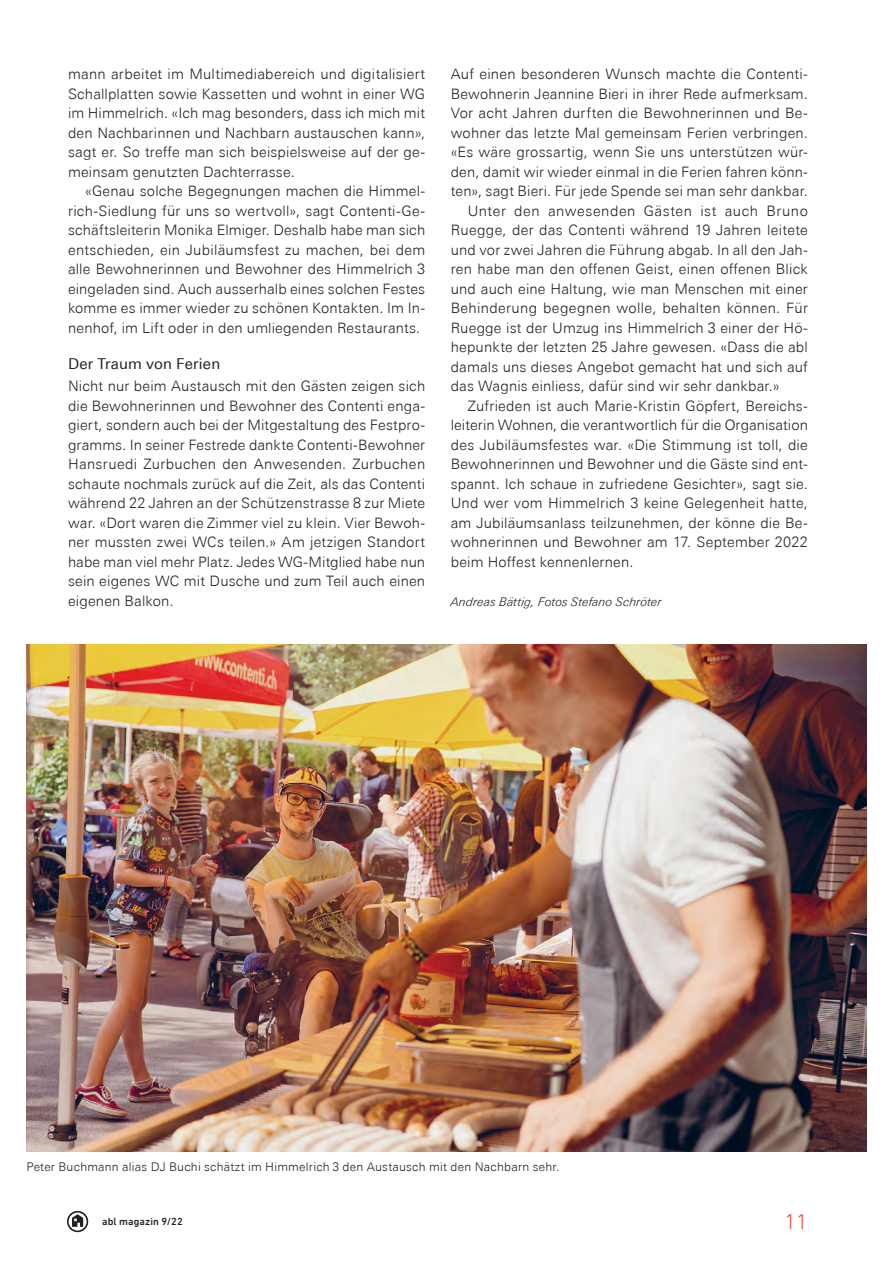
<style>
.page{position:relative;width:893px;height:1263px;background:#fff}
.page>*{position:absolute;margin:0;border:0;box-sizing:border-box;transform-origin:0 0}
.t1{font:300 21.9px "DIN Next LT Pro";color:#ef4b3d}
.t2{font:15px "Univers Next Pro";letter-spacing:.015em;color:#231f20}
.t3{font:300 14.4px/19.5px "Univers Next Pro";letter-spacing:.015em;color:#231f20;text-align:justify}
.t4{font:300 14.4px "Univers Next Pro";letter-spacing:.04em;color:#231f20}
.t5{font:300 12px "Univers Next Pro";letter-spacing:.02em;color:#231f20}
.t6{font:italic 300 12px "Univers Next Pro";letter-spacing:.015em;color:#231f20}
.t7{font:500 10.5px "DIN Next LT Pro";letter-spacing:.01em;color:#231f20}
</style>
<div class="page">
<img style="left:26px;top:645px;width:841px;height:507px">
<svg style="left:67px;top:1211px;width:21px;height:21px"></svg>
<p class="t3" style="left:68px;top:64px;width:359px">mann arbeitet im Multimediabereich und digitalisiert Schallplatten sowie Kassetten und wohnt in einer WG im Himmelrich. «Ich mag besonders, dass ich mich mit den Nachbarinnen und Nachbarn austauschen kann», sagt er. So treffe man sich beispielsweise auf der ge&shy;meinsam genutzten Dachterrasse.</p>
<p class="t3" style="left:68px;top:181px;width:359px;text-indent:17px">«Genau solche Begegnungen machen die Himmel&shy;rich-Siedlung für uns so wertvoll», sagt Contenti-Ge&shy;schäftsleiterin Monika Elmiger. Deshalb habe man sich entschieden, ein Jubiläumsfest zu machen, bei dem alle Bewohnerinnen und Bewohner des Himmelrich 3 eingeladen sind. Auch ausserhalb eines solchen Festes komme es immer wieder zu schönen Kontakten. Im In&shy;nenhof, im Lift oder in den umliegenden Restaurants.</p>
<p class="t2" style="left:68px;top:355px;width:154px">Der Traum von Ferien</p>
<p class="t3" style="left:68px;top:376px;width:359px">Nicht nur beim Austausch mit den Gästen zeigen sich die Bewohnerinnen und Bewohner des Contenti enga&shy;giert, sondern auch bei der Mitgestaltung des Festpro&shy;gramms. In seiner Festrede dankte Contenti-Bewohner Hansruedi Zurbuchen den Anwesenden. Zurbuchen schaute nochmals zurück auf die Zeit, als das Contenti während 22 Jahren an der Schützenstrasse 8 zur Miete war. «Dort waren die Zimmer viel zu klein. Vier Bewoh&shy;ner mussten zwei WCs teilen.» Am jetzigen Standort habe man viel mehr Platz. Jedes WG-Mitglied habe nun sein eigenes WC mit Dusche und zum Teil auch einen eigenen Balkon.</p>
<p class="t3" style="left:451px;top:64px;width:359px">Auf einen besonderen Wunsch machte die Contenti-</p>
<p class="t3" style="left:451px;top:84px;width:359px">Bewohnerin Jeannine Bieri in ihrer Rede aufmerksam.</p>
<p class="t3" style="left:451px;top:103px;width:359px">Vor acht Jahren durften die Bewohnerinnen und Be-</p>
<p class="t3" style="left:451px;top:123px;width:359px">wohner das letzte Mal gemeinsam Ferien verbringen.</p>
<p class="t3" style="left:451px;top:142px;width:359px">«Es wäre grossartig, wenn Sie uns unterstützen wür-</p>
<p class="t3" style="left:451px;top:162px;width:359px">den, damit wir wieder einmal in die Ferien fahren könn-</p>
<p class="t3" style="left:451px;top:181px;width:359px">ten», sagt Bieri. Für jede Spende sei man sehr dankbar.</p>
<p class="t4" style="left:468px;top:202px;width:342px">Unter den anwesenden Gästen ist auch Bruno</p>
<p class="t3" style="left:451px;top:220px;width:359px">Ruegge, der das Contenti während 19 Jahren leitete</p>
<p class="t3" style="left:451px;top:240px;width:359px">und vor zwei Jahren die Führung abgab. In all den Jah-</p>
<p class="t3" style="left:451px;top:259px;width:359px">ren habe man den offenen Geist, einen offenen Blick</p>
<p class="t3" style="left:451px;top:279px;width:359px">und auch eine Haltung, wie man Menschen mit einer</p>
<p class="t3" style="left:451px;top:298px;width:359px">Behinderung begegnen wolle, behalten können. Für</p>
<p class="t3" style="left:451px;top:318px;width:359px">Ruegge ist der Umzug ins Himmelrich 3 einer der Hö-</p>
<p class="t3" style="left:451px;top:337px;width:359px">hepunkte der letzten 25 Jahre gewesen. «Dass die abl</p>
<p class="t3" style="left:451px;top:357px;width:359px">damals uns dieses Angebot gemacht hat und sich auf</p>
<p class="t3" style="left:451px;top:376px;width:330px">das Wagnis einliess, dafür sind wir sehr dankbar.»</p>
<p class="t3" style="left:468px;top:396px;width:342px">Zufrieden ist auch Marie-Kristin Göpfert, Bereichs-</p>
<p class="t3" style="left:451px;top:415px;width:359px">leiterin Wohnen, die verantwortlich für die Organisation</p>
<p class="t3" style="left:451px;top:435px;width:359px">des Jubiläumsfestes war. «Die Stimmung ist toll, die</p>
<p class="t3" style="left:451px;top:454px;width:359px">Bewohnerinnen und Bewohner und die Gäste sind ent-</p>
<p class="t3" style="left:451px;top:474px;width:359px">spannt. Ich schaue in zufriedene Gesichter», sagt sie.</p>
<p class="t3" style="left:451px;top:493px;width:359px">Und wer vom Himmelrich 3 keine Gelegenheit hatte,</p>
<p class="t3" style="left:451px;top:513px;width:359px">am Jubiläumsanlass teilzunehmen, der könne die Be-</p>
<p class="t3" style="left:451px;top:532px;width:359px">wohnerinnen und Bewohner am 17. September 2022</p>
<p class="t3" style="left:451px;top:552px;width:184px">beim Hoffest kennenlernen.</p>
<p class="t6" style="left:451px;top:594px;width:213px">Andreas Bättig, Fotos Stefano Schröter</p>
<p class="t5" style="left:26px;top:1160px;width:535px">Peter Buchmann alias DJ Buchi schätzt im Himmelrich 3 den Austausch mit den Nachbarn sehr.</p>
<p class="t7" style="left:102px;top:1215px;width:82px">abl magazin 9/22</p>
<h1 class="t1" style="left:785px;top:1209px;width:25px">11</h1>
</div>
